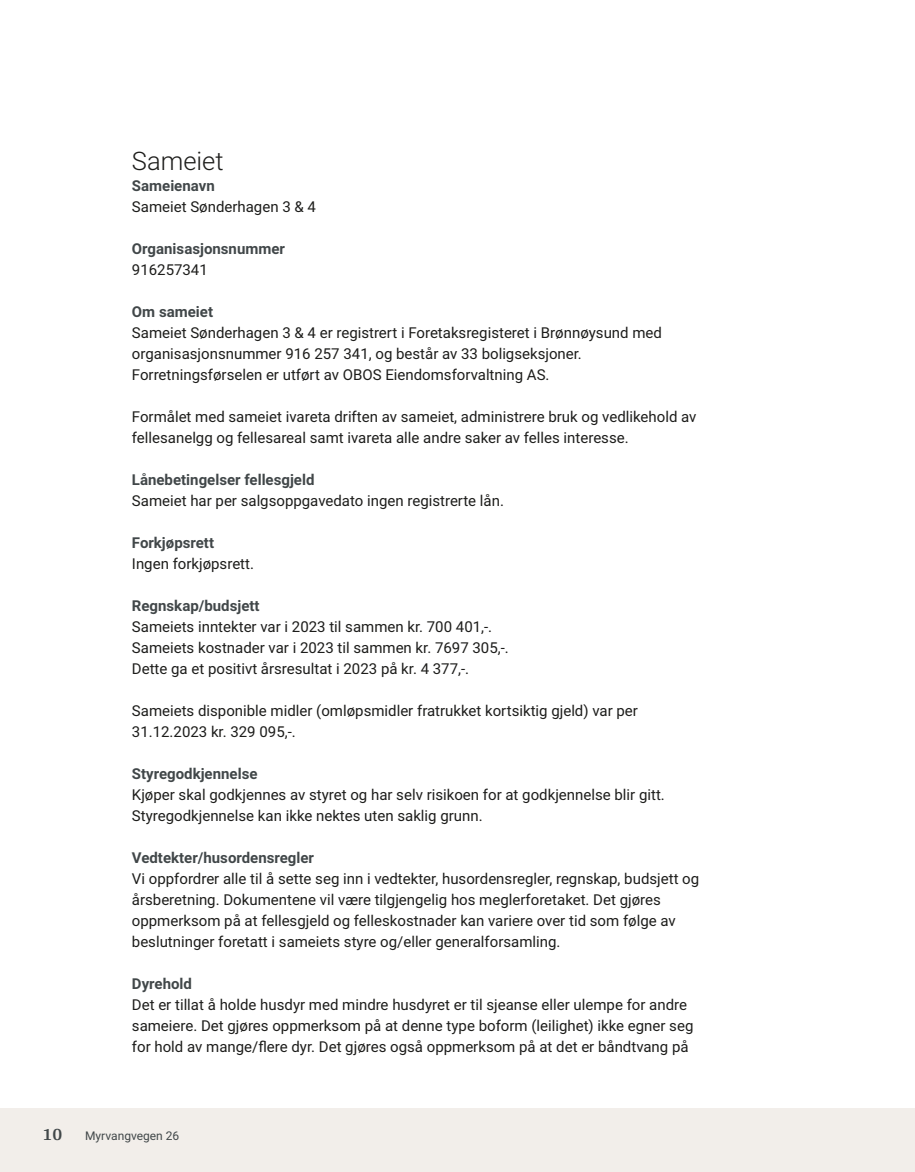
<style>
.page{position:relative;width:915px;height:1172px;background:#fff}
.page>*{position:absolute;margin:0;border:0;box-sizing:border-box;transform-origin:0 0}
.t1{font:300 25.5px "Roboto Vitec";color:#1d1d1b}
.t2{font:700 18px "Arya";color:#414749}
.t3{font:15px/21px "Roboto Vitec";color:#1d1d1b}
.t4{font:700 15px "Roboto Vitec";color:#414749}
.t5{font:12px "Roboto Vitec";color:#414749}
</style>
<div class="page">
<div style="left:0;top:1108px;width:914px;height:64px;background:#f2eeea"></div>
<h1 class="t1" style="left:132px;top:143px;width:93px">Sameiet</h1>
<p class="t4" style="left:132px;top:175px;width:84px">Sameienavn</p>
<p class="t3" style="left:132px;top:195px;width:185px">Sameiet Sønderhagen 3 &amp; 4</p>
<p class="t4" style="left:132px;top:238px;width:154px">Organisasjonsnummer</p>
<p class="t3" style="left:132px;top:258px;width:77px">916257341</p>
<p class="t4" style="left:132px;top:301px;width:83px">Om sameiet</p>
<p class="t3" style="left:132px;top:321px;width:531px">Sameiet Sønderhagen 3 &amp; 4 er registrert i Foretaksregisteret i Brønnøysund med organisasjonsnummer 916 257 341, og består av 33 boligseksjoner.<br>Forretningsførselen er utført av OBOS Eiendomsforvaltning AS.</p>
<p class="t3" style="left:132px;top:405px;width:566px">Formålet med sameiet ivareta driften av sameiet, administrere bruk og vedlikehold av fellesanelgg og fellesareal samt ivareta alle andre saker av felles interesse.</p>
<p class="t4" style="left:132px;top:469px;width:184px">Lånebetingelser fellesgjeld</p>
<p class="t3" style="left:132px;top:489px;width:373px">Sameiet har per salgsoppgavedato ingen registrerte lån.</p>
<p class="t4" style="left:132px;top:532px;width:84px">Forkjøpsrett</p>
<p class="t3" style="left:132px;top:552px;width:124px">Ingen forkjøpsrett.</p>
<p class="t4" style="left:132px;top:595px;width:129px">Regnskap/budsjett</p>
<p class="t3" style="left:132px;top:615px;width:378px">Sameiets inntekter var i 2023 til sammen kr. 700 401,‑.<br>Sameiets kostnader var i 2023 til sammen kr. 7697 305,‑.<br>Dette ga et positivt årsresultat i 2023 på kr. 4 377,‑.</p>
<p class="t3" style="left:132px;top:699px;width:507px">Sameiets disponible midler (omløpsmidler fratrukket kortsiktig gjeld) var per<br>31.12.2023 kr. 329 095,‑.</p>
<p class="t4" style="left:132px;top:763px;width:127px">Styregodkjennelse</p>
<p class="t3" style="left:132px;top:783px;width:534px">Kjøper skal godkjennes av styret og har selv risikoen for at godkjennelse blir gitt.<br>Styregodkjennelse kan ikke nektes uten saklig grunn.</p>
<p class="t4" style="left:132px;top:847px;width:184px">Vedtekter/husordensregler</p>
<p class="t3" style="left:132px;top:867px;width:568px">Vi oppfordrer alle til å sette seg inn i vedtekter, husordensregler, regnskap, budsjett og årsberetning. Dokumentene vil være tilgjengelig hos meglerforetaket. Det gjøres oppmerksom på at fellesgjeld og felleskostnader kan variere over tid som følge av beslutninger foretatt i sameiets styre og/eller generalforsamling.</p>
<p class="t4" style="left:132px;top:973px;width:62px">Dyrehold</p>
<p class="t3" style="left:132px;top:993px;width:563px">Det er tillat å holde husdyr med mindre husdyret er til sjeanse eller ulempe for andre sameiere. Det gjøres oppmerksom på at denne type boform (leilighet) ikke egner seg for hold av mange/flere dyr. Det gjøres også oppmerksom på at det er båndtvang på</p>
<p class="t2" style="left:43px;top:1123px;width:21px">10</p>
<p class="t5" style="left:85px;top:1127px;width:96px">Myrvangvegen 26</p>
</div>
